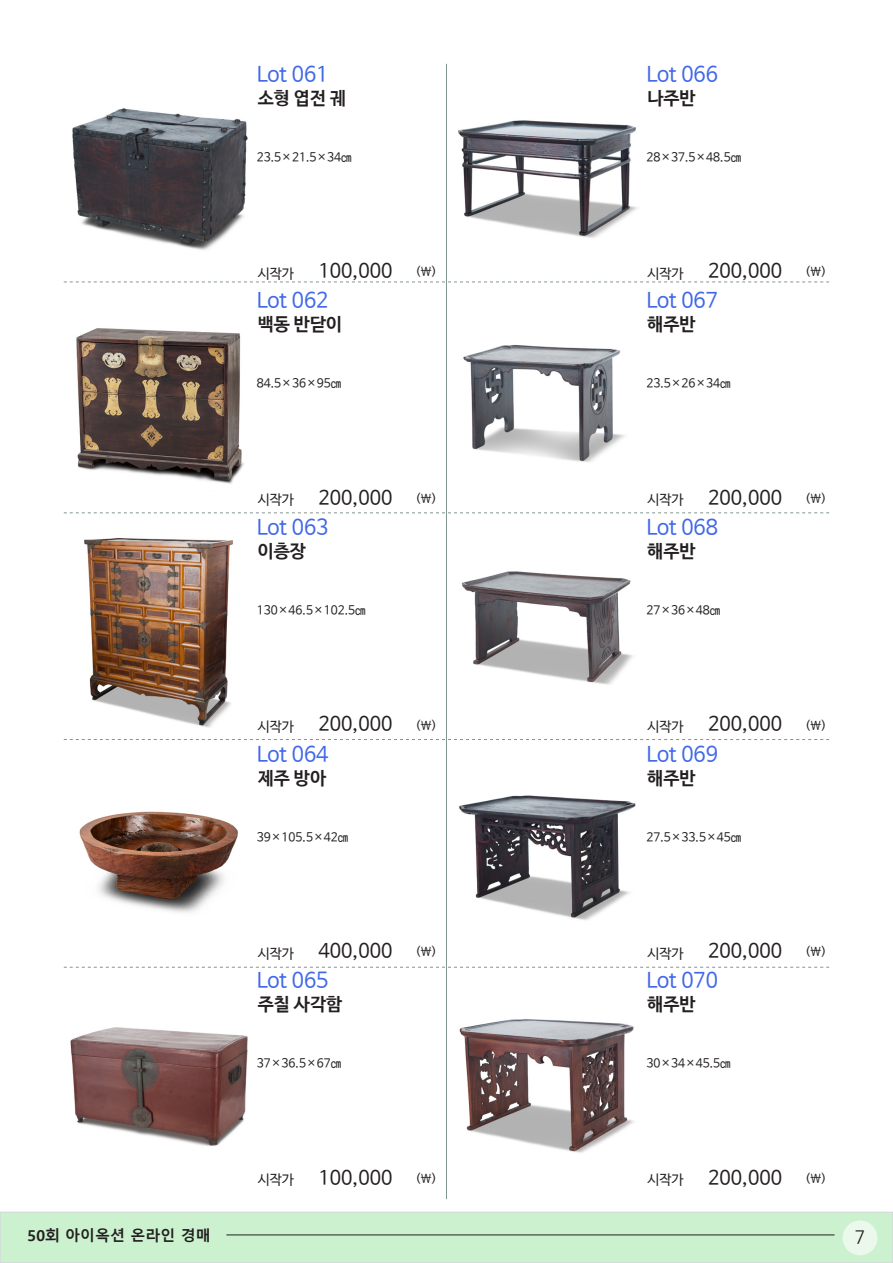
<style>
.page{position:relative;width:893px;height:1263px;background:#fff}
.page>*{position:absolute;margin:0;border:0;box-sizing:border-box;transform-origin:0 0}
.t1{font:21px "Nanum Barun Gothic";color:#4168e8}
.t2{font:19.5px "Nanum Barun Gothic";color:#231f20}
.t3{font:700 18px "Nanum Barun Gothic";color:#231f20}
.t4{font:18px "Nanum Gothic";color:#231f20}
.t5{font:700 15px "Malgun Gothic";color:#231f20}
.t6{font:13.5px "Nanum Barun Gothic";color:#231f20}
.t7{font:12px "Nanum Barun Gothic";color:#231f20}
.s1{font-size:12px}
</style>
<div class="page">
<div style="left:0;top:1212px;width:893px;height:51px;background:#cbf1cf"></div>
<div style="left:843px;top:1220px;width:34px;height:35px;background:#eaf9eb;border-radius:50%"></div>
<hr style="left:226px;top:1235px;width:608px;height:1px;background:#231f20">
<svg style="left:64px;top:282px;width:765px;height:1px"></svg>
<svg style="left:64px;top:512px;width:765px;height:1px"></svg>
<svg style="left:64px;top:739px;width:765px;height:1px"></svg>
<svg style="left:64px;top:967px;width:765px;height:1px"></svg>
<hr style="left:446px;top:64px;width:1px;height:1135px;background:#82968e">
<img style="left:72px;top:108px;width:176px;height:142px">
<img style="left:76px;top:328px;width:168px;height:156px">
<img style="left:84px;top:537px;width:150px;height:191px">
<img style="left:79px;top:811px;width:159px;height:102px">
<img style="left:70px;top:1027px;width:178px;height:119px">
<img style="left:458px;top:120px;width:180px;height:118px">
<img style="left:463px;top:345px;width:162px;height:117px">
<img style="left:461px;top:571px;width:172px;height:114px">
<img style="left:459px;top:795px;width:177px;height:125px">
<img style="left:459px;top:1019px;width:175px;height:134px">
<h1 class="t1" style="left:257px;top:63px;width:73px">Lot 061</h1>
<h3 class="t3" style="left:258px;top:88px;width:90px">소형 엽전 궤</h3>
<h1 class="t1" style="left:646px;top:63px;width:73px">Lot 066</h1>
<h3 class="t3" style="left:647px;top:88px;width:50px">나주반</h3>
<p class="t7" style="left:257px;top:151px;width:97px">23.5×21.5×34㎝</p>
<p class="t7" style="left:646px;top:151px;width:97px">28×37.5×48.5㎝</p>
<p class="t6" style="left:258px;top:266px;width:38px">시작가</p>
<h2 class="t2" style="left:318px;top:261px;width:120px">100,000 <span class="s1">(￦)</span></h2>
<h1 class="t1" style="left:257px;top:290px;width:73px">Lot 062</h1>
<h3 class="t3" style="left:258px;top:315px;width:86px">백동 반닫이</h3>
<p class="t6" style="left:647px;top:266px;width:38px">시작가</p>
<h2 class="t2" style="left:708px;top:261px;width:120px">200,000 <span class="s1">(￦)</span></h2>
<h1 class="t1" style="left:646px;top:290px;width:73px">Lot 067</h1>
<h3 class="t3" style="left:647px;top:315px;width:50px">해주반</h3>
<p class="t7" style="left:257px;top:377px;width:86px">84.5×36×95㎝</p>
<p class="t7" style="left:646px;top:377px;width:86px">23.5×26×34㎝</p>
<p class="t6" style="left:258px;top:493px;width:38px">시작가</p>
<h2 class="t2" style="left:318px;top:487px;width:120px">200,000 <span class="s1">(￦)</span></h2>
<h1 class="t1" style="left:257px;top:516px;width:73px">Lot 063</h1>
<h3 class="t3" style="left:258px;top:542px;width:50px">이층장</h3>
<p class="t6" style="left:647px;top:493px;width:38px">시작가</p>
<h2 class="t2" style="left:708px;top:487px;width:120px">200,000 <span class="s1">(￦)</span></h2>
<h1 class="t1" style="left:646px;top:516px;width:73px">Lot 068</h1>
<h3 class="t3" style="left:647px;top:542px;width:50px">해주반</h3>
<p class="t7" style="left:257px;top:604px;width:111px">130×46.5×102.5㎝</p>
<p class="t7" style="left:646px;top:604px;width:76px">27×36×48㎝</p>
<p class="t6" style="left:258px;top:720px;width:38px">시작가</p>
<h2 class="t2" style="left:318px;top:714px;width:120px">200,000 <span class="s1">(￦)</span></h2>
<h1 class="t1" style="left:257px;top:743px;width:73px">Lot 064</h1>
<h3 class="t3" style="left:258px;top:768px;width:70px">제주 방아</h3>
<p class="t6" style="left:647px;top:720px;width:38px">시작가</p>
<h2 class="t2" style="left:708px;top:714px;width:120px">200,000 <span class="s1">(￦)</span></h2>
<h1 class="t1" style="left:646px;top:743px;width:73px">Lot 069</h1>
<h3 class="t3" style="left:647px;top:768px;width:50px">해주반</h3>
<p class="t7" style="left:257px;top:830px;width:93px">39×105.5×42㎝</p>
<p class="t7" style="left:646px;top:830px;width:97px">27.5×33.5×45㎝</p>
<p class="t6" style="left:258px;top:946px;width:38px">시작가</p>
<h2 class="t2" style="left:318px;top:941px;width:120px">400,000 <span class="s1">(￦)</span></h2>
<h1 class="t1" style="left:257px;top:970px;width:73px">Lot 065</h1>
<h3 class="t3" style="left:258px;top:995px;width:86px">주칠 사각함</h3>
<p class="t6" style="left:647px;top:946px;width:38px">시작가</p>
<h2 class="t2" style="left:708px;top:941px;width:120px">200,000 <span class="s1">(￦)</span></h2>
<h1 class="t1" style="left:646px;top:970px;width:73px">Lot 070</h1>
<h3 class="t3" style="left:647px;top:995px;width:50px">해주반</h3>
<p class="t7" style="left:257px;top:1057px;width:86px">37×36.5×67㎝</p>
<p class="t7" style="left:646px;top:1057px;width:86px">30×34×45.5㎝</p>
<p class="t6" style="left:258px;top:1173px;width:38px">시작가</p>
<h2 class="t2" style="left:318px;top:1167px;width:120px">100,000 <span class="s1">(￦)</span></h2>
<p class="t6" style="left:647px;top:1173px;width:38px">시작가</p>
<h2 class="t2" style="left:708px;top:1167px;width:120px">200,000 <span class="s1">(￦)</span></h2>
<p class="t5" style="left:28px;top:1227px;width:185px">50회 아이옥션 온라인 경매</p>
<h3 class="t4" style="left:855px;top:1228px;width:12px">7</h3>
</div>
